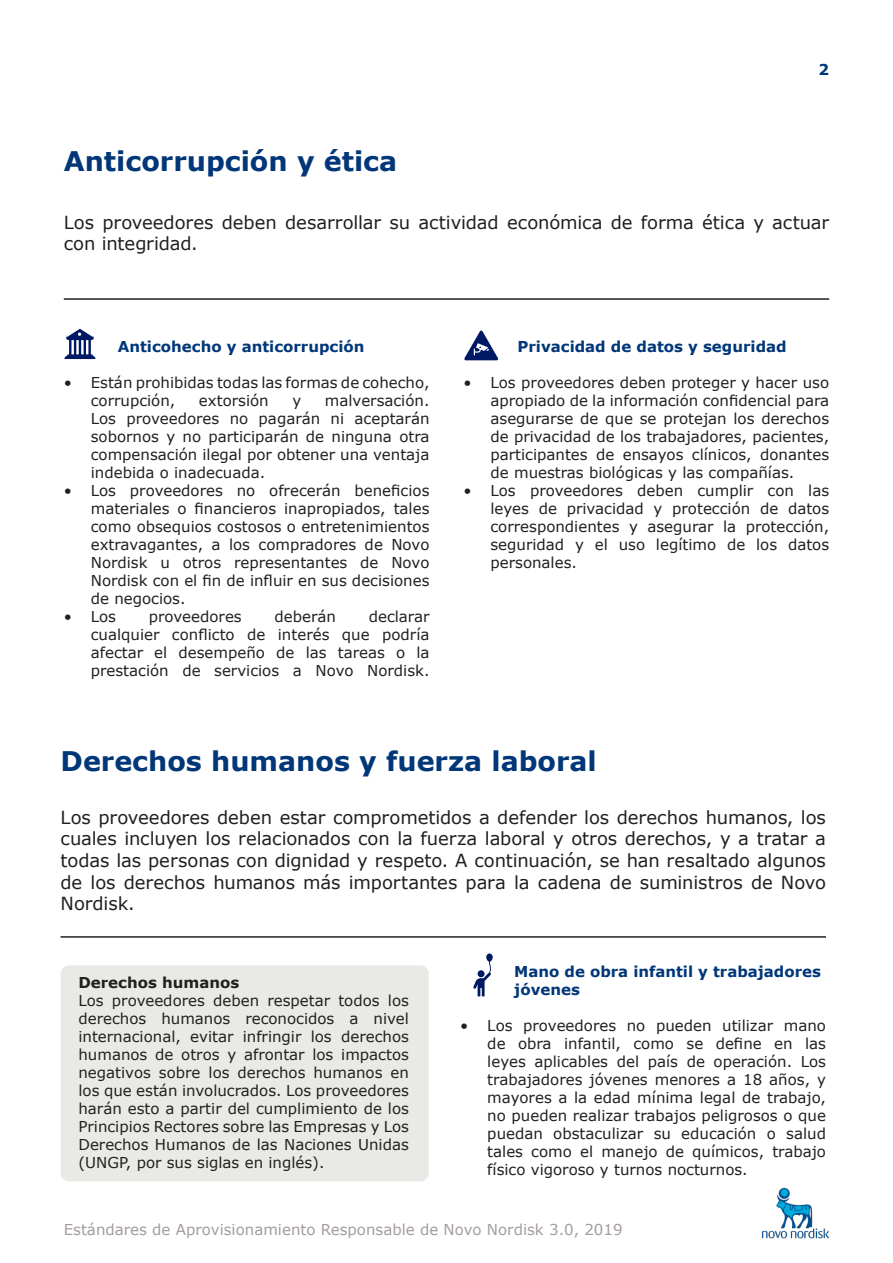
<style>
.page{position:relative;width:893px;height:1263px;background:#fff}
.page>*{position:absolute;margin:0;border:0;box-sizing:border-box;transform-origin:0 0}
.t1{font:700 27px "Verdana";color:#013778}
.t2{font:18px/21.6px "Verdana";letter-spacing:-.005em;color:#231f20}
.t3{font:15px/18px "Verdana";color:#231f20;text-align:justify}
.t4{font:700 15px/18px "Verdana";color:#013778}
.t5{font:15px "Verdana";color:#a39d9b}
.t6{font:700 15px "Verdana";color:#231f20}
</style>
<div class="page">
<div style="left:61px;top:965px;width:368px;height:216px;background:#e9eae6;border-radius:9px"></div>
<img style="left:762px;top:1188px;width:67px;height:51px">
<hr style="left:64px;top:298px;width:765px;height:2px;background:#231f20">
<svg style="left:65px;top:329px;width:30px;height:30px"></svg>
<svg style="left:464px;top:330px;width:34px;height:30px"></svg>
<svg style="left:473px;top:953px;width:20px;height:43px"></svg>
<div style="left:478px;top:970px;width:7px;height:7px;background:#001965;border-radius:50%"></div>
<hr style="left:61px;top:936px;width:765px;height:2px;background:#231f20">
<p class="t1" style="left:64px;top:142px;width:335px">Anticorrupción y ética</p>
<p class="t4" style="left:818px;top:60px;width:12px">2</p>
<p class="t2" style="left:64px;top:211px;width:767px">Los proveedores deben desarrollar su actividad económica de forma ética y actuar con integridad.</p>
<p class="t4" style="left:118px;top:337px;width:248px">Anticohecho y anticorrupción</p>
<p class="t3" style="left:91px;top:373px;width:340px;text-indent:-27px">• Están prohibidas todas las formas de cohecho, corrupción,</p>
<p class="t3" style="left:91px;top:391px;width:340px;text-indent:234px">malversación.<br>Los proveedores no pagarán ni aceptarán sobornos y no participarán de ninguna otra compensación ilegal por obtener una ventaja indebida o inadecuada.</p>
<p class="t3" style="left:91px;top:481px;width:340px;text-indent:-27px">• Los proveedores no ofrecerán beneficios materiales o financieros inapropiados, tales como obsequios costosos o entretenimientos extravagantes, a los compradores de Novo Nordisk u otros representantes de Novo Nordisk con el fin de influir en sus decisiones de negocios.</p>
<p class="t3" style="left:64px;top:607px;width:54px">• Los</p>
<p class="t3" style="left:149px;top:607px;width:94px">proveedores</p>
<p class="t3" style="left:274px;top:607px;width:63px">deberán</p>
<p class="t3" style="left:199px;top:391px;width:71px">extorsión</p>
<p class="t3" style="left:292px;top:391px;width:10px">y</p>
<p class="t3" style="left:91px;top:607px;width:340px;text-indent:278px">declarar cualquier conflicto de interés que podría afectar el desempeño de las tareas o la prestación de servicios a Novo Nordisk.</p>
<p class="t4" style="left:517px;top:337px;width:271px">Privacidad de datos y seguridad</p>
<p class="t3" style="left:490px;top:373px;width:340px;text-indent:-27px">• Los proveedores deben proteger y hacer uso apropiado de la información confidencial para asegurarse de que se protejan los derechos de privacidad de los trabajadores, pacientes, participantes de ensayos clínicos, donantes de muestras biológicas y las compañías.</p>
<p class="t3" style="left:490px;top:481px;width:340px;text-indent:-27px">• Los proveedores deben cumplir con las leyes de privacidad y protección de datos correspondientes y asegurar la protección, seguridad y el uso legítimo de los datos personales.</p>
<p class="t1" style="left:61px;top:742px;width:538px">Derechos humanos y fuerza laboral</p>
<p class="t2" style="left:61px;top:806px;width:767px;text-align:justify">Los proveedores deben estar comprometidos a defender los derechos humanos, los cuales incluyen los relacionados con la fuerza laboral y otros derechos, y a tratar a todas las personas con dignidad y respeto. A continuación, se han resaltado algunos de los derechos humanos más importantes para la cadena de suministros de Novo Nordisk.</p>
<p class="t6" style="left:78px;top:972px;width:162px">Derechos humanos</p>
<p class="t3" style="left:78px;top:991px;width:332px">Los proveedores deben respetar todos los derechos humanos reconocidos a nivel internacional, evitar infringir los derechos humanos de otros y afrontar los impactos negativos sobre los derechos humanos en los que están involucrados. Los proveedores harán esto a partir del cumplimiento de los Principios Rectores sobre las Empresas y Los Derechos Humanos de las Naciones Unidas (UNGP, por sus siglas en inglés).</p>
<p class="t4" style="left:514px;top:962px;width:308px">Mano de obra infantil y trabajadores jóvenes</p>
<p class="t3" style="left:487px;top:1016px;width:340px;text-indent:-27px">• Los proveedores no pueden utilizar mano de obra infantil, como se define en las leyes aplicables del país de operación. Los trabajadores jóvenes menores a 18 años, y mayores a la edad mínima legal de trabajo, no pueden realizar trabajos peligrosos o que puedan obstaculizar su educación o salud tales como el manejo de químicos, trabajo físico vigoroso y turnos nocturnos.</p>
<p class="t5" style="left:64px;top:1219px;width:560px">Estándares de Aprovisionamiento Responsable de Novo Nordisk 3.0, 2019</p>
</div>
